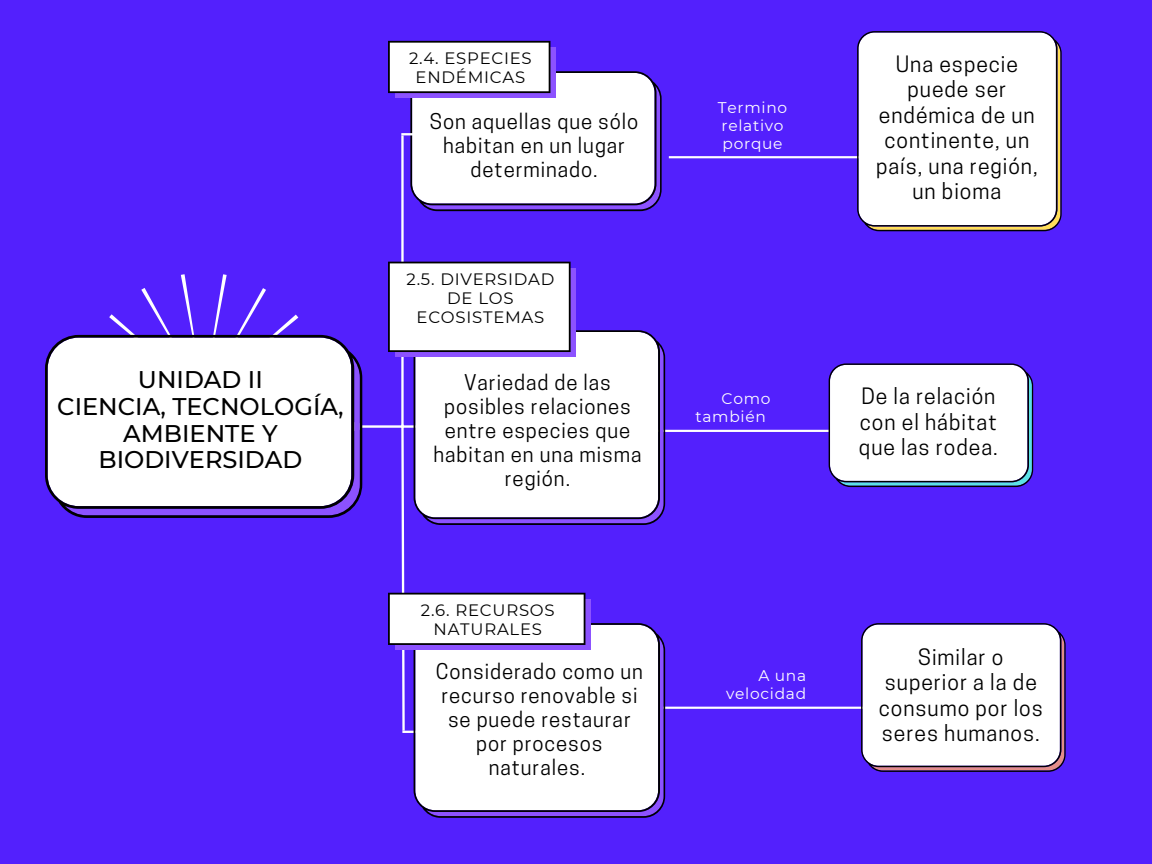
<style>
.page{position:relative;width:1152px;height:864px;background:#5320fd}
.page>*{position:absolute;margin:0;border:0;box-sizing:border-box;transform-origin:0 0}
.t1{font:500 24.15px/26.5px "Montserrat";color:#000;text-align:center}
.t2{font:21.15px/25.5px "Cooper Hewitt";letter-spacing:.045em;color:#000;text-align:center}
.t3{font:20.4px/24px "Cooper Hewitt";letter-spacing:.045em;color:#000;text-align:center}
.t4{font:16.5px/19.2px "Montserrat";letter-spacing:.045em;color:#000;text-align:center}
.t5{font:15.45px/18px "Montserrat";letter-spacing:.045em;color:#fff}
</style>
<div class="page">
<hr style="left:360px;top:425px;width:79px;height:3px;background:#fff">
<svg style="left:362px;top:420px;width:1px;height:13px"></svg>
<hr style="left:401px;top:135px;width:3px;height:293px;background:#fff">
<svg style="left:81px;top:274px;width:241px;height:61px"></svg>
<svg style="left:45px;top:335px;width:317px;height:183px;background:#e4e0ee"></svg>
<hr style="left:669px;top:156px;width:202px;height:2px;background:#fff">
<svg style="left:857px;top:31px;width:205px;height:200px;background:#efedef"></svg>
<svg style="left:388px;top:41px;width:274px;height:170px;background:#d5cbf2"></svg>
<hr style="left:626px;top:430px;width:203px;height:2px;background:#fff">
<svg style="left:829px;top:363px;width:204px;height:124px;background:#e4e6ec"></svg>
<svg style="left:414px;top:330px;width:251px;height:195px;background:#efecf5"></svg>
<div style="left:395px;top:268px;width:181px;height:89px;background:#8c52ff"></div>
<svg style="left:388px;top:262px;width:183px;height:90px;background:#f0f0f1"></svg>
<hr style="left:662px;top:707px;width:202px;height:2px;background:#fff">
<svg style="left:861px;top:623px;width:205px;height:149px;background:#eeeaef"></svg>
<svg style="left:414px;top:623px;width:251px;height:195px;background:#e7e3f1"></svg>
<svg style="left:585px;top:600px;width:5px;height:50px"></svg>
<svg style="left:388px;top:422px;width:197px;height:311px"></svg>
<hr style="left:401px;top:133px;width:49px;height:2px;background:#fff">
<p class="t1" style="left:57px;top:366px;width:288px">UNIDAD II<br>CIENCIA, TECNOLOGÍA,<br>AMBIENTE Y<br>BIODIVERSIDAD</p>
<p class="t4" style="left:409px;top:48px;width:124px">2.4. ESPECIES<br>ENDÉMICAS</p>
<p class="t3" style="left:430px;top:112px;width:210px">Son aquellas que sólo habitan en un lugar determinado.</p>
<p class="t4" style="left:407px;top:269px;width:149px">2.5. DIVERSIDAD<br>DE LOS<br>ECOSISTEMAS</p>
<p class="t3" style="left:433px;top:372px;width:210px">Variedad de las posibles relaciones entre especies que habitan en una misma región.</p>
<p class="t4" style="left:421px;top:600px;width:135px">2.6. RECURSOS<br>NATURALES</p>
<p class="t3" style="left:436px;top:661px;width:208px">Considerado como un recurso renovable si se puede restaurar por procesos naturales.</p>
<p class="t5" style="left:718px;top:98px;width:71px">Termino relativo porque</p>
<p class="t2" style="left:876px;top:54px;width:163px">Una especie puede ser endémica de un continente, un país, una región, un bioma</p>
<p class="t5" style="left:696px;top:390px;width:77px;text-indent:26px">Como también</p>
<p class="t2" style="left:859px;top:386px;width:140px;text-align:justify">De la relación con el hábitat que las rodea.</p>
<p class="t5" style="left:726px;top:667px;width:81px;text-align:right">A una velocidad</p>
<p class="t2" style="left:879px;top:647px;width:165px">Similar o superior a la de consumo por los seres humanos.</p>
</div>
